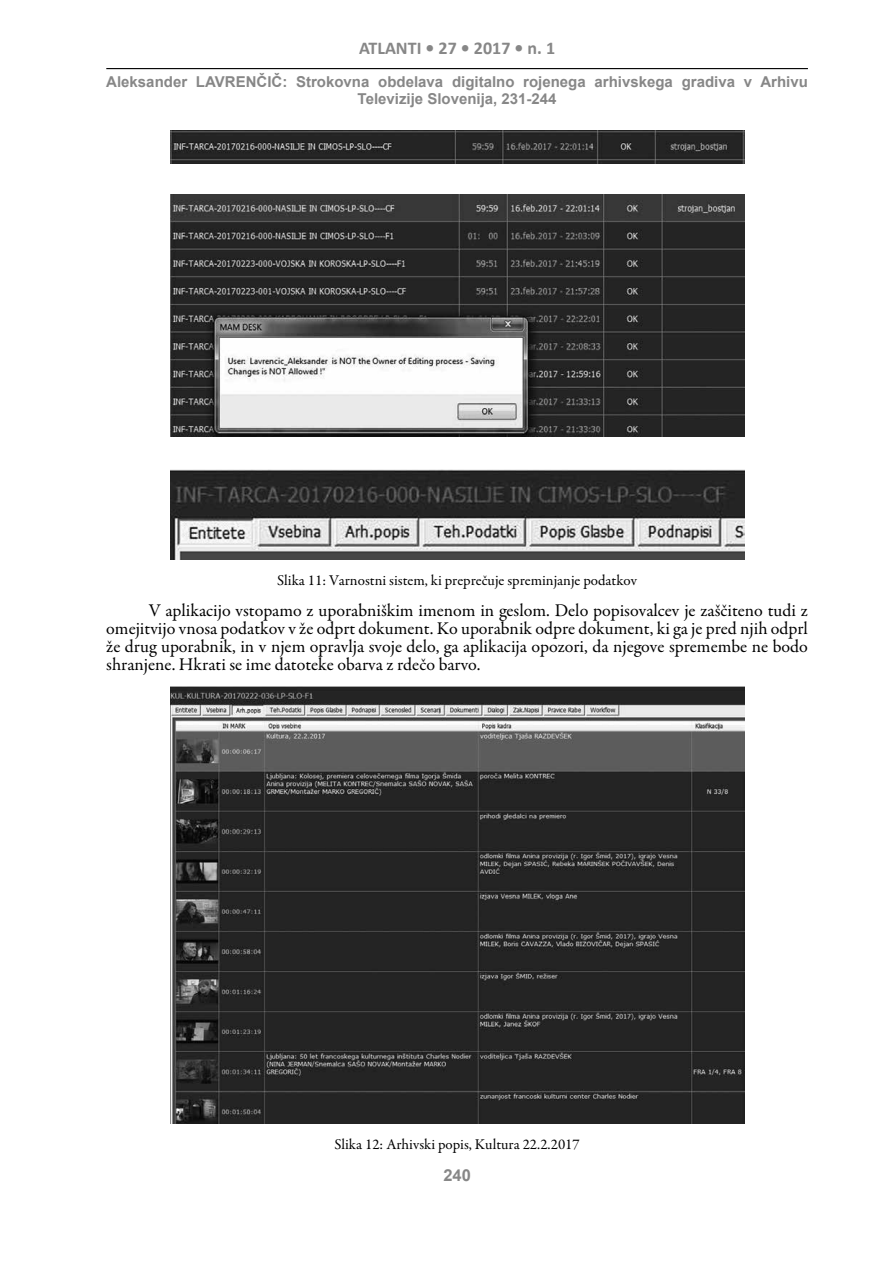
<style>
.page{position:relative;width:893px;height:1263px;background:#fff}
.page>*{position:absolute;margin:0;border:0;box-sizing:border-box;transform-origin:0 0}
.t1{font:18px/18px "Garamond Premr Pro";color:#000;text-align:justify}
.t2{font:700 18px "Calibri";color:#878787}
.t3{font:700 16.5px "Arial";color:#878787}
.t4{font:700 15px/16.5px "Arial";color:#878787;text-align:center}
.t5{font:15px "Garamond Premr Pro";color:#000}
</style>
<div class="page">
<hr style="left:106px;top:68px;width:702px;height:1px;background:#000">
<img style="left:170px;top:131px;width:574px;height:33px">
<img style="left:170px;top:195px;width:574px;height:241px">
<img style="left:170px;top:469px;width:574px;height:91px">
<img style="left:170px;top:686px;width:574px;height:437px">
<p class="t2" style="left:359px;top:35px;width:198px">ATLANTI • 27 • 2017 • n. 1</p>
<p class="t4" style="left:106px;top:74px;width:703px">Aleksander LAVRENČIČ: Strokovna obdelava digitalno rojenega arhivskega gradiva v Arhivu<br>Televizije Slovenija, 231-244</p>
<p class="t5" style="left:277px;top:571px;width:361px">Slika 11: Varnostni sistem, ki preprečuje spreminjanje podatkov</p>
<p class="t1" style="left:106px;top:601px;width:703px;text-indent:43px">V aplikacijo vstopamo z uporabniškim imenom in geslom. Delo popisovalcev je zaščiteno tudi z omejitvijo vnosa podatkov v že odprt dokument. Ko uporabnik odpre dokument, ki ga je pred njih odprl že drug uporabnik, in v njem opravlja svoje delo, ga aplikacija opozori, da njegove spremembe ne bodo shranjene. Hkrati se ime datoteke obarva z rdečo barvo.</p>
<p class="t5" style="left:334px;top:1135px;width:247px">Slika 12: Arhivski popis, Kultura 22.2.2017</p>
<p class="t3" style="left:443px;top:1164px;width:29px">240</p>
</div>
